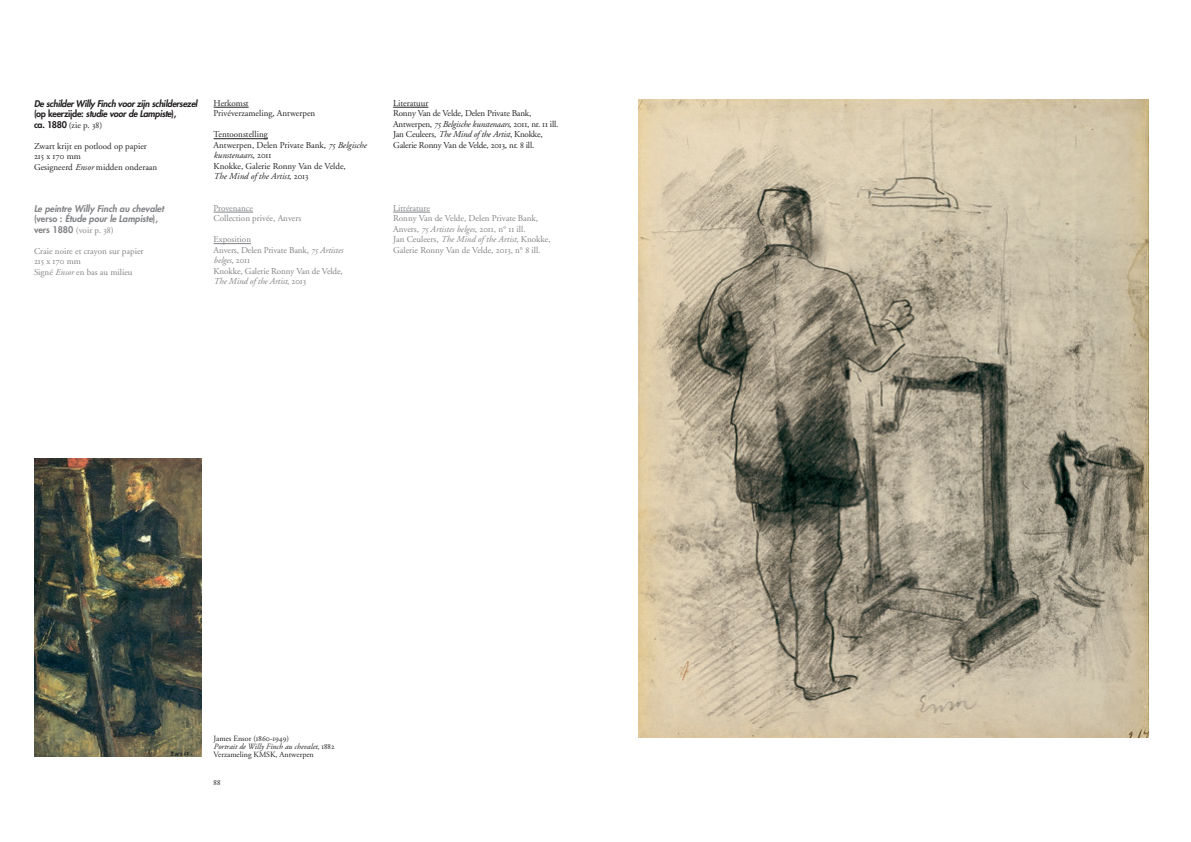
<style>
.page{position:relative;width:1191px;height:842px;background:#fff}
.page>*{position:absolute;margin:0;border:0;box-sizing:border-box;transform-origin:0 0}
.t1{font:9px/10.5px "Adobe Garamond STEURS";color:#808285}
.t2{font:9px/10.5px "Adobe Garamond STEURS";color:#231f20}
.t3{font:9px/10.5px "Adobe Garamond STEURS";letter-spacing:-.02em;color:#231f20}
.t4{font:italic 800 9px/10.5px "Futura Std";letter-spacing:-.03em;color:#231f20}
.t5{font:italic 800 9px/10.5px "Futura Std";color:#808285}
.t6{font:8px/8px "Adobe Garamond STEURS";color:#231f20}
.s1{font-style:normal}
.s2{font-family:"Futura Std";font-weight:800}
.s3{font-style:italic}
</style>
<div class="page">
<hr style="left:214px;top:107px;width:35px;height:1px;background:#231f20">
<hr style="left:214px;top:139px;width:54px;height:1px;background:#231f20">
<hr style="left:393px;top:107px;width:35px;height:1px;background:#231f20">
<hr style="left:214px;top:212px;width:39px;height:1px;background:#808285">
<hr style="left:214px;top:243px;width:37px;height:1px;background:#808285">
<hr style="left:393px;top:212px;width:37px;height:1px;background:#808285">
<img style="left:638px;top:99px;width:510px;height:638px">
<img style="left:34px;top:458px;width:167px;height:299px">
<p class="t4" style="left:34px;top:98px;width:165px">De schilder Willy Finch voor zijn schildersezel <span class="s1">(op keerzijde:</span> studie voor de Lampiste<span class="s1">),</span></p>
<p class="t2" style="left:34px;top:120px;width:70px"><span class="s2">ca. 1880</span> (zie p. 38)</p>
<p class="t2" style="left:34px;top:141px;width:125px">Zwart krijt en potlood op papier<br>215 x 170 mm<br>Gesigneerd <span class="s3">Ensor</span> midden onderaan</p>
<p class="t5" style="left:34px;top:203px;width:131px">Le peintre Willy Finch au chevalet <span class="s1">(verso :</span> Étude pour le Lampiste<span class="s1">),</span></p>
<p class="t1" style="left:34px;top:225px;width:81px"><span class="s2">vers 1880</span> (voir p. 38)</p>
<p class="t1" style="left:34px;top:246px;width:111px">Craie noire et crayon sur papier<br>215 x 170 mm<br>Signé <span class="s3">Ensor</span> en bas au milieu</p>
<p class="t2" style="left:214px;top:98px;width:103px">Herkomst<br>Privéverzameling, Antwerpen</p>
<p class="t2" style="left:214px;top:129px;width:154px">Tentoonstelling<br>Antwerpen, Delen Private Bank, <span class="s3">75 Belgische kunstenaars</span>, 2011<br>Knokke, Galerie Ronny Van de Velde,<br><span class="s3">The Mind of the Artist</span>, 2013</p>
<p class="t1" style="left:214px;top:203px;width:89px">Provenance<br>Collection privée, Anvers</p>
<p class="t1" style="left:214px;top:234px;width:131px">Exposition<br>Anvers, Delen Private Bank, <span class="s3">75 Artistes belges</span>, 2011<br>Knokke, Galerie Ronny Van de Velde,<br><span class="s3">The Mind of the Artist</span>, 2013</p>
<p class="t3" style="left:393px;top:98px;width:167px">Literatuur<br>Ronny Van de Velde, Delen Private Bank, Antwerpen, <span class="s3">75 Belgische kunstenaars</span>, 2011, nr. 11 ill.<br>Jan Ceuleers, <span class="s3">The Mind of the Artist</span>, Knokke, Galerie Ronny Van de Velde, 2013, nr. 8 ill.</p>
<p class="t1" style="left:393px;top:203px;width:159px">Littérature<br>Ronny Van de Velde, Delen Private Bank, Anvers, <span class="s3">75 Artistes belges</span>, 2011, n° 11 ill.<br>Jan Ceuleers, <span class="s3">The Mind of the Artist</span>, Knokke, Galerie Ronny Van de Velde, 2013, n° 8 ill.</p>
<p class="t6" style="left:214px;top:735px;width:122px">James Ensor (1860-1949)<br><span class="s3">Portrait de Willy Finch au chevalet</span>, 1882<br>Verzameling KMSK, Antwerpen</p>
<p class="t6" style="left:214px;top:779px;width:8px">88</p>
</div>
